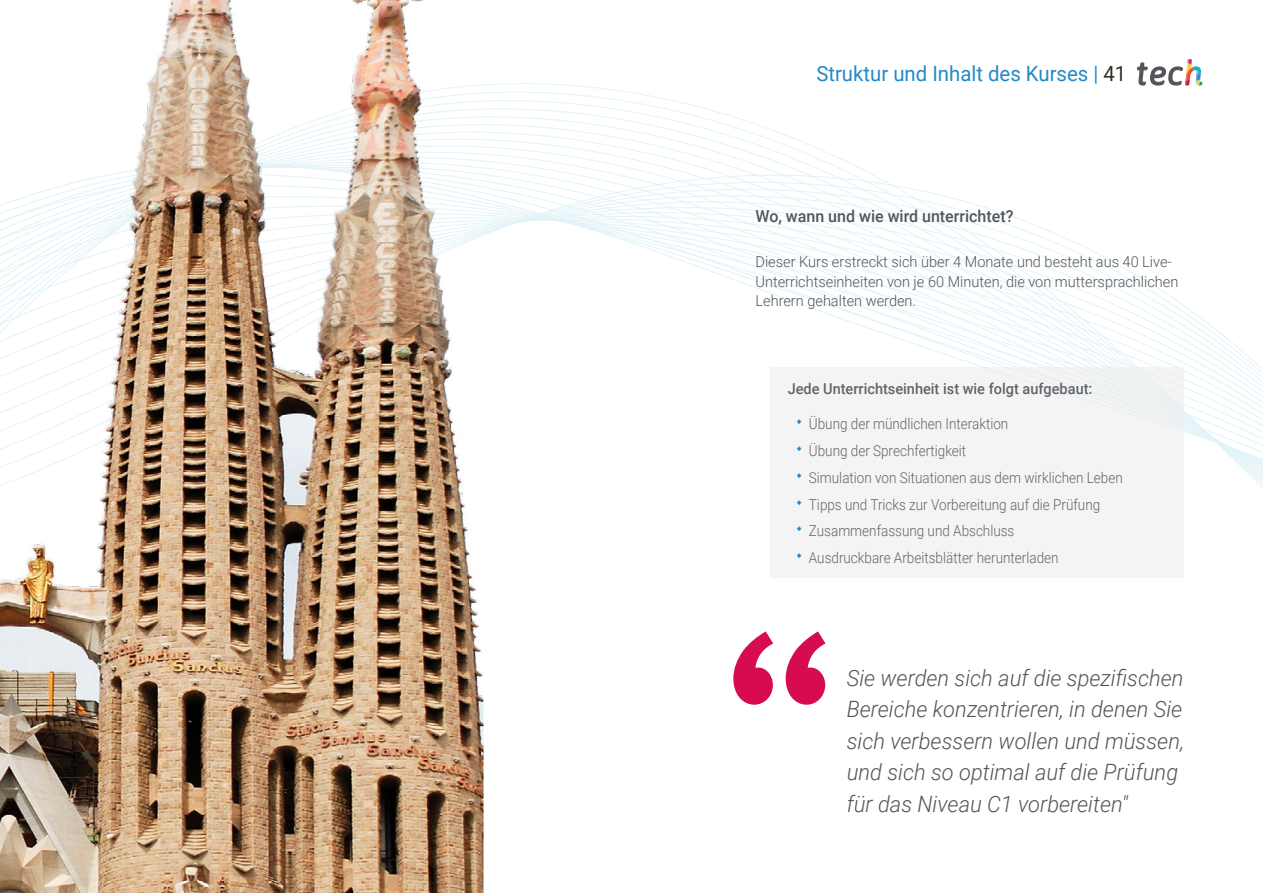
<style>
.page{position:relative;width:1263px;height:893px;background:#fff}
.page>*{position:absolute;margin:0;border:0;box-sizing:border-box;transform-origin:0 0}
.t1{font:italic 300 22.5px/31.5px "Roboto";color:#52555b}
.t2{font:21px "Roboto";color:#2488c9}
.t3{font:500 16.5px "Roboto";color:#52555b}
.t4{font:300 15px/26.7px "Roboto";color:#61646a;scale:.9 1}
.t5{font:300 15px/19.5px "Roboto";color:#52555b}
.t6{font:500 15px "Roboto";color:#61646a}
.s1{color:#312e20}
</style>
<div class="page">
<svg style="left:1137px;top:59px;width:65px;height:24px"></svg>
<svg style="left:484px;top:83px;width:779px;height:605px"></svg>
<img style="left:0;top:0;width:484px;height:893px">
<svg style="left:733px;top:631px;width:92px;height:74px"></svg>
<div style="left:770px;top:368px;width:414px;height:210px;background:#f4f4f4"></div>
<h2 class="t2" style="left:816px;top:59px;width:312px">Struktur und Inhalt des Kurses | <span class="s1">41</span></h2>
<p class="t3" style="left:755px;top:205px;width:259px">Wo, wann und wie wird unterrichtet?</p>
<p class="t5" style="left:755px;top:252px;width:424px">Dieser Kurs erstreckt sich über 4 Monate und besteht aus 40 Live-<br>Unterrichtseinheiten von je 60 Minuten, die von muttersprachlichen<br>Lehrern gehalten werden.</p>
<p class="t6" style="left:788px;top:378px;width:306px">Jede Unterrichtseinheit ist wie folgt aufgebaut:</p>
<p class="t4" style="left:809px;top:410px;width:350px">Übung der mündlichen Interaktion<br>Übung der Sprechfertigkeit<br>Simulation von Situationen aus dem wirklichen Leben Tipps und Tricks zur Vorbereitung auf die Prüfung Zusammenfassung und Abschluss<br>Ausdruckbare Arbeitsblätter herunterladen</p>
<h1 class="t1" style="left:847px;top:661px;width:339px">Sie werden sich auf die spezifischen Bereiche konzentrieren, in denen Sie sich verbessern wollen und müssen, und sich so optimal auf die Prüfung für das Niveau C1 vorbereiten"</h1>
</div>
